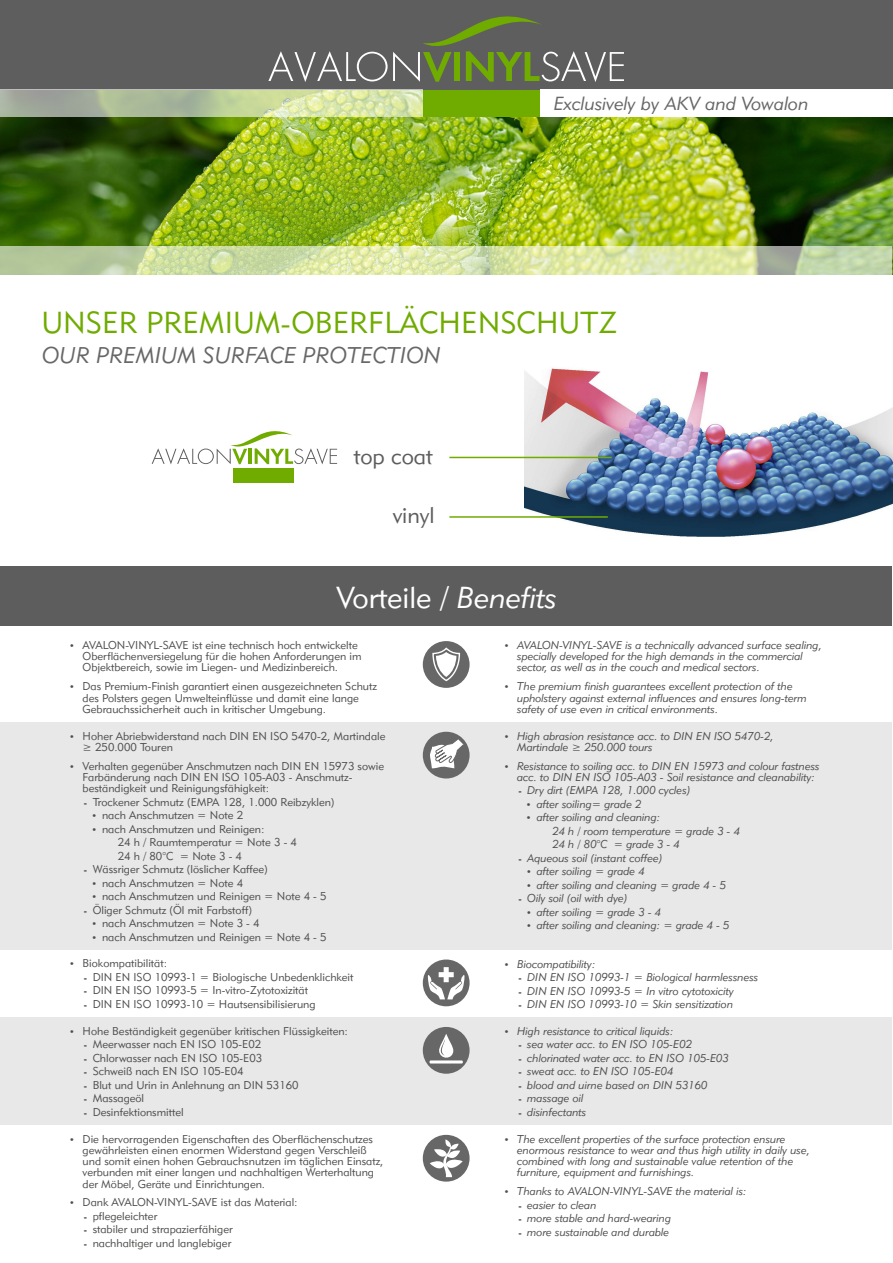
<style>
.page{position:relative;width:893px;height:1263px;background:#fff}
.page>*{position:absolute;margin:0;border:0;box-sizing:border-box;transform-origin:0 0}
.t1{font:30px "Geometric 415 BT Lite A";color:#70ab00}
.t2{font:30px "Geometric 415 BT Lite A";color:#fff}
.t3{font:22.5px "Geometric 415 BT Lite Italic A";color:#676767}
.t4{font:22.5px "Geometric 415 BT Lite A";color:#5d5d5d}
.t5{font:18.75px "Geometric 415 BT Lite Italic A";color:#676767}
.t6{font:11.25px/11.2px "Geometric 415 BT Lite A";color:#4e4e4d}
.t7{font:11.25px/11.2px "Geometric 415 BT Lite Italic A";color:#4e4e4d}
.s1{font-family:"Geometric 415 BT Lite Italic A"}
.s2{font-family:"Geometric 415 BT Black A";font-size:9.6px}
</style>
<div class="page">
<img style="left:0;top:117px;width:892px;height:129px">
<div style="left:423px;top:86px;width:117px;height:31px;background:#70ab00"></div>
<div style="left:0;top:0;width:892px;height:89px;background:#5e5e5e"></div>
<img style="left:525px;top:368px;width:368px;height:169px">
<svg style="left:268px;top:16px;width:356px;height:66px"></svg>
<hr style="left:449px;top:457px;width:163px;height:1px;background:#70ab00">
<hr style="left:449px;top:516px;width:159px;height:2px;background:#70ab00">
<div style="left:0;top:246px;width:892px;height:33px;background:#fff;opacity:.6"></div>
<div style="left:0;top:566px;width:892px;height:60px;background:#5d5d5d"></div>
<div style="left:0;top:722px;width:892px;height:228px;background:#e8e8e8"></div>
<div style="left:0;top:1017px;width:892px;height:108px;background:#e8e8e8"></div>
<div style="left:0;top:89px;width:423px;height:28px;background:#fff;opacity:.6"></div>
<svg style="left:152px;top:431px;width:185px;height:33px"></svg>
<div style="left:233px;top:468px;width:61px;height:14px;background:#70ab00"></div>
<div style="left:423px;top:959px;width:47px;height:47px;background:#676767;border-radius:50%"></div>
<svg style="left:428px;top:967px;width:37px;height:32px"></svg>
<div style="left:423px;top:1135px;width:47px;height:46px;background:#676767;border-radius:50%"></div>
<svg style="left:430px;top:1139px;width:33px;height:38px"></svg>
<div style="left:423px;top:641px;width:47px;height:47px;background:#676767;border-radius:50%"></div>
<svg style="left:423px;top:456px;width:46px;height:227px"></svg>
<div style="left:423px;top:732px;width:47px;height:46px;background:#676767;border-radius:50%"></div>
<svg style="left:430px;top:738px;width:34px;height:30px"></svg>
<div style="left:423px;top:1027px;width:47px;height:47px;background:#676767;border-radius:50%"></div>
<hr style="left:430px;top:1060px;width:33px;height:3px;background:#fff">
<svg style="left:439px;top:1034px;width:14px;height:24px"></svg>
<h3 class="t5" style="left:554px;top:95px;width:256px">Exclusively by AKV and Vowalon</h3>
<h1 class="t1" style="left:41px;top:310px;width:578px">UNSER PREMIUM-OBERFLÄCHENSCHUTZ</h1>
<h2 class="t3" style="left:42px;top:346px;width:400px">OUR PREMIUM SURFACE PROTECTION</h2>
<h2 class="t4" style="left:354px;top:446px;width:81px">top coat</h2>
<h2 class="t4" style="left:393px;top:506px;width:43px">vinyl</h2>
<h1 class="t2" style="left:336px;top:585px;width:222px">Vorteile / <span class="s1">Benefits</span></h1>
<p class="t6" style="left:83px;top:640px;width:280px">AVALON-VINYL-SAVE ist eine technisch hoch entwickelte<br>Oberflächenversiegelung für die hohen Anforderungen im<br>Objektbereich, sowie im Liegen- und Medizinbereich.</p>
<p class="t6" style="left:83px;top:682px;width:296px">Das Premium-Finish garantiert einen ausgezeichneten Schutz des Polsters gegen Umwelteinflüsse und damit eine lange<br>Gebrauchssicherheit auch in kritischer Umgebung.</p>
<p class="t7" style="left:517px;top:640px;width:306px">AVALON-VINYL-SAVE is a technically advanced surface sealing, specially developed for the high demands in the commercial sector, as well as in the couch and medical sectors.</p>
<p class="t7" style="left:517px;top:682px;width:291px">The premium finish guarantees excellent protection of the upholstery against external influences and ensures long-term safety of use even in critical environments.</p>
<p class="t6" style="left:83px;top:731px;width:304px">Hoher Abriebwiderstand nach DIN EN ISO 5470-2, Martindale ≥ 250.000 Touren</p>
<p class="t7" style="left:517px;top:731px;width:258px">High abrasion resistance acc. to DIN EN ISO 5470-2,<br>Martindale ≥ 250.000 tours</p>
<p class="t6" style="left:83px;top:761px;width:303px">Verhalten gegenüber Anschmutzen nach DIN EN 15973 sowie<br>Farbänderung nach DIN EN ISO 105-A03 - Anschmutz&shy;beständigkeit und Reinigungsfähigkeit:</p>
<p class="t6" style="left:84px;top:797px;width:252px"><span class="s2">-</span> Trockener Schmutz (EMPA 128, 1.000 Reibzyklen)</p>
<p class="t6" style="left:102px;top:809px;width:164px;line-height:13.5px">nach Anschmutzen = Note 2 nach Anschmutzen und Reinigen:</p>
<p class="t6" style="left:118px;top:837px;width:181px">24 h / Raumtemperatur = Note 3 - 4</p>
<p class="t6" style="left:118px;top:851px;width:126px">24 h / 80°C = Note 3 - 4</p>
<p class="t6" style="left:102px;top:863px;width:226px;line-height:13.5px;text-indent:-18px"><span class="s2">-</span> Wässriger Schmutz (löslicher Kaffee)<br>nach Anschmutzen = Note 4<br>nach Anschmutzen und Reinigen = Note 4 - 5</p>
<p class="t6" style="left:84px;top:905px;width:170px"><span class="s2">-</span> Öliger Schmutz (Öl mit Farbstoff)</p>
<p class="t6" style="left:102px;top:918px;width:159px">nach Anschmutzen = Note 3 - 4</p>
<p class="t6" style="left:102px;top:932px;width:226px">nach Anschmutzen und Reinigen = Note 4 - 5</p>
<p class="t6" style="left:83px;top:959px;width:86px">Biokompatibilität:</p>
<p class="t6" style="left:84px;top:972px;width:271px"><span class="s2">-</span> DIN EN ISO 10993-1 = Biologische Unbedenklichkeit</p>
<p class="t6" style="left:84px;top:986px;width:226px"><span class="s2">-</span> DIN EN ISO 10993-5 = In-vitro-Zytotoxizität</p>
<p class="t7" style="left:517px;top:761px;width:304px">Resistance to soiling acc. to DIN EN 15973 and colour fastness acc. to DIN EN ISO 105-A03 - Soil resistance and cleanability:</p>
<p class="t7" style="left:518px;top:786px;width:174px"><span class="s2">-</span> Dry dirt (EMPA 128, 1.000 cycles)</p>
<p class="t7" style="left:552px;top:826px;width:189px">24 h / room temperature = grade 3 - 4</p>
<p class="t7" style="left:537px;top:799px;width:106px">after soiling= grade 2</p>
<p class="t7" style="left:552px;top:840px;width:129px">24 h / 80°C = grade 3 - 4</p>
<p class="t7" style="left:537px;top:813px;width:125px">after soiling and cleaning:</p>
<p class="t7" style="left:518px;top:852px;width:145px;line-height:13.5px;text-align:center"><span class="s2">-</span> Aqueous soil (instant coffee) after soiling = grade 4</p>
<p class="t7" style="left:537px;top:880px;width:191px">after soiling and cleaning = grade 4 - 5</p>
<p class="t7" style="left:518px;top:894px;width:111px"><span class="s2">-</span> Oily soil (oil with dye)</p>
<p class="t7" style="left:537px;top:907px;width:126px">after soiling = grade 3 - 4</p>
<p class="t7" style="left:537px;top:921px;width:194px">after soiling and cleaning: = grade 4 - 5</p>
<p class="t7" style="left:517px;top:959px;width:80px">Biocompatibility:</p>
<p class="t7" style="left:518px;top:972px;width:241px"><span class="s2">-</span> DIN EN ISO 10993-1 = Biological harmlessness</p>
<p class="t7" style="left:518px;top:986px;width:217px"><span class="s2">-</span> DIN EN ISO 10993-5 = In vitro cytotoxicity</p>
<p class="t6" style="left:84px;top:999px;width:233px"><span class="s2">-</span> DIN EN ISO 10993-10 = Hautsensibilisierung</p>
<p class="t7" style="left:518px;top:999px;width:216px"><span class="s2">-</span> DIN EN ISO 10993-10 = Skin sensitization</p>
<p class="t6" style="left:83px;top:1026px;width:267px">Hohe Beständigkeit gegenüber kritischen Flüssigkeiten:</p>
<p class="t7" style="left:517px;top:1026px;width:158px">High resistance to critical liquids:</p>
<p class="t6" style="left:84px;top:1040px;width:179px"><span class="s2">-</span> Meerwasser nach EN ISO 105-E02</p>
<p class="t6" style="left:84px;top:1080px;width:216px"><span class="s2">-</span> Blut und Urin in Anlehnung an DIN 53160</p>
<p class="t6" style="left:84px;top:1053px;width:180px"><span class="s2">-</span> Chlorwasser nach EN ISO 105-E03</p>
<p class="t6" style="left:84px;top:1067px;width:161px"><span class="s2">-</span> Schweiß nach EN ISO 105-E04</p>
<p class="t7" style="left:518px;top:1040px;width:175px"><span class="s2">-</span> sea water acc. to EN ISO 105-E02</p>
<p class="t7" style="left:518px;top:1053px;width:212px"><span class="s2">-</span> chlorinated water acc. to EN ISO 105-E03</p>
<p class="t7" style="left:518px;top:1067px;width:157px"><span class="s2">-</span> sweat acc. to EN ISO 105-E04</p>
<p class="t7" style="left:518px;top:1080px;width:191px"><span class="s2">-</span> blood and uirne based on DIN 53160</p>
<p class="t6" style="left:84px;top:1094px;width:62px"><span class="s2">-</span> Massageöl</p>
<p class="t6" style="left:84px;top:1107px;width:102px"><span class="s2">-</span> Desinfektionsmittel</p>
<p class="t6" style="left:83px;top:1134px;width:302px">Die hervorragenden Eigenschaften des Oberflächenschutzes gewährleisten einen enormen Widerstand gegen Verschleiß und somit einen hohen Gebrauchsnutzen im täglichen Einsatz, verbunden mit einer langen und nachhaltigen Werterhaltung der Möbel, Geräte und Einrichtungen.</p>
<p class="t6" style="left:83px;top:1198px;width:217px">Dank AVALON-VINYL-SAVE ist das Material:</p>
<p class="t7" style="left:518px;top:1094px;width:67px"><span class="s2">-</span> massage oil</p>
<p class="t7" style="left:518px;top:1107px;width:70px"><span class="s2">-</span> disinfectants</p>
<p class="t7" style="left:517px;top:1134px;width:294px">The excellent properties of the surface protection ensure enormous resistance to wear and thus high utility in daily use, combined with long and sustainable value retention of the furniture, equipment and furnishings.</p>
<p class="t7" style="left:518px;top:1200px;width:80px"><span class="s2">-</span> easier to clean</p>
<p class="t7" style="left:517px;top:1187px;width:231px">Thanks to AVALON-VINYL-SAVE the material is:</p>
<p class="t6" style="left:84px;top:1211px;width:75px"><span class="s2">-</span> pflegeleichter</p>
<p class="t6" style="left:84px;top:1225px;width:150px"><span class="s2">-</span> stabiler und strapazierfähiger</p>
<p class="t6" style="left:84px;top:1238px;width:149px"><span class="s2">-</span> nachhaltiger und langlebiger</p>
<p class="t7" style="left:518px;top:1214px;width:154px"><span class="s2">-</span> more stable and hard-wearing</p>
<p class="t7" style="left:518px;top:1227px;width:152px"><span class="s2">-</span> more sustainable and durable</p>
</div>
